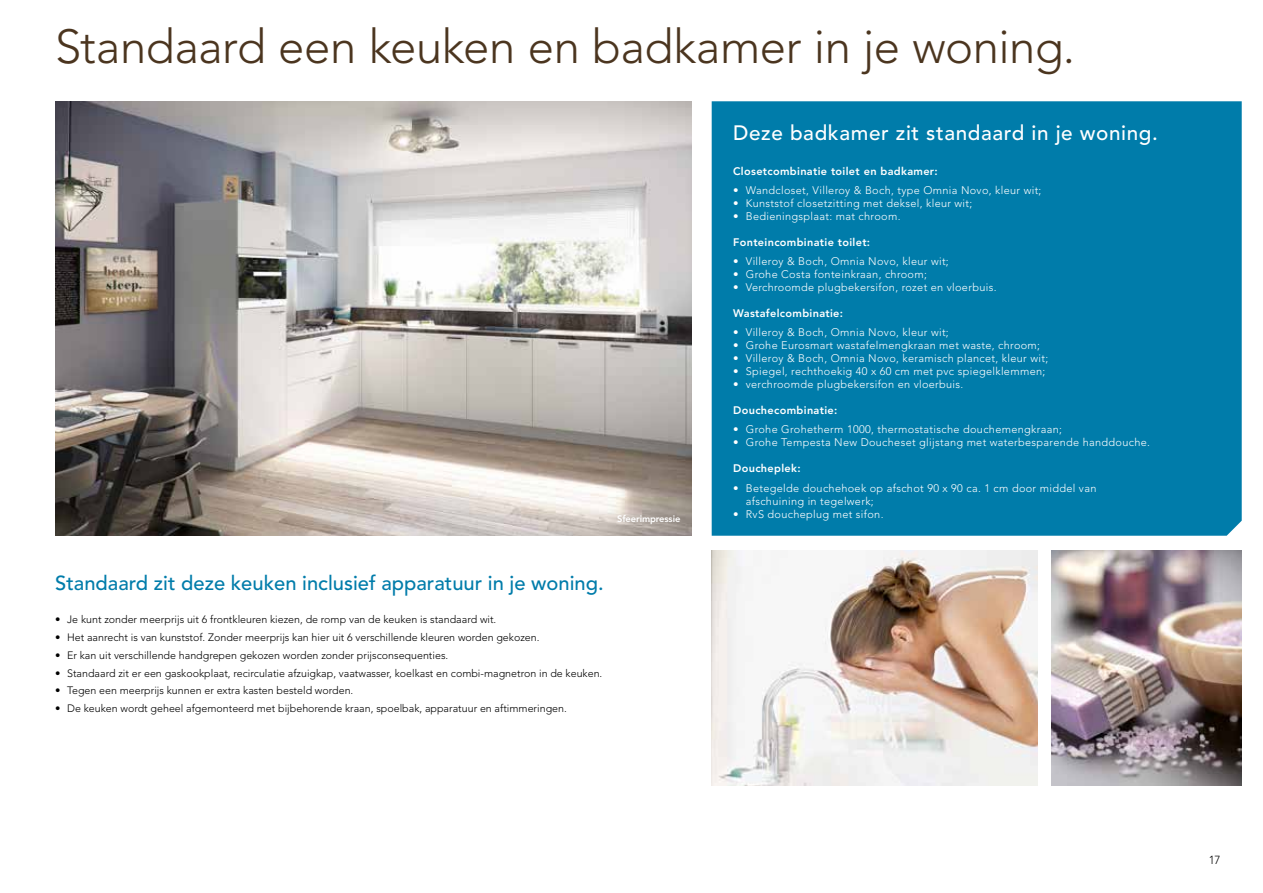
<style>
.page{position:relative;width:1263px;height:893px;background:#fff}
.page>*{position:absolute;margin:0;border:0;box-sizing:border-box;transform-origin:0 0}
.t1{font:300 47.25px "Avenir LT Std";letter-spacing:-.01em;color:#4b351f}
.t2{font:500 20.7px "Avenir LT Std";letter-spacing:.03em;color:#fff}
.t3{font:500 20.1px "Avenir LT Std";color:#007caa}
.t4{font:300 11.7px "Avenir LT Std";color:#000}
.t5{font:300 10.95px/13px "Avenir LT Std";letter-spacing:.03em;color:#fff}
.t6{font:800 10.95px "Avenir LT Std";letter-spacing:.03em;color:#fff}
.t7{font:300 10.65px "Avenir LT Std";color:#000}
.t8{font:800 9.3px "Avenir LT Std";letter-spacing:-.01em;color:#fff}
</style>
<div class="page">
<img style="left:712px;top:551px;width:325px;height:234px">
<img style="left:55px;top:101px;width:636px;height:435px">
<div style="left:712px;top:101px;width:530px;height:435px;background:#007caa"></div>
<img style="left:1051px;top:551px;width:191px;height:234px">
<h1 class="t1" style="left:55px;top:19px;width:1021px">Standaard een keuken en badkamer in je woning.</h1>
<p class="t8" style="left:617px;top:513px;width:65px">Sfeerimpressie</p>
<h3 class="t3" style="left:55px;top:571px;width:550px">Standaard zit deze keuken inclusief apparatuur in je woning.</h3>
<p class="t7" style="left:55px;top:613px;width:443px">• Je kunt zonder meerprijs uit 6 frontkleuren kiezen, de romp van de keuken is standaard wit.</p>
<p class="t7" style="left:55px;top:631px;width:486px">• Het aanrecht is van kunststof. Zonder meerprijs kan hier uit 6 verschillende kleuren worden gekozen.</p>
<p class="t7" style="left:55px;top:649px;width:394px">• Er kan uit verschillende handgrepen gekozen worden zonder prijsconsequenties.</p>
<p class="t7" style="left:55px;top:667px;width:549px">• Standaard zit er een gaskookplaat, recirculatie afzuigkap, vaatwasser, koelkast en combi-magnetron in de keuken.</p>
<p class="t7" style="left:55px;top:684px;width:300px">• Tegen een meerprijs kunnen er extra kasten besteld worden.</p>
<p class="t7" style="left:55px;top:702px;width:513px">• De keuken wordt geheel afgemonteerd met bijbehorende kraan, spoelbak, apparatuur en aftimmeringen.</p>
<h2 class="t2" style="left:733px;top:120px;width:426px">Deze badkamer zit standaard in je woning.</h2>
<p class="t6" style="left:733px;top:165px;width:206px">Closetcombinatie toilet en badkamer:</p>
<p class="t5" style="left:733px;top:183px;width:310px">• Wandcloset, Villeroy &amp; Boch, type Omnia Novo, kleur wit;</p>
<p class="t5" style="left:733px;top:196px;width:241px">• Kunststof closetzitting met deksel, kleur wit;</p>
<p class="t5" style="left:733px;top:210px;width:169px">• Bedieningsplaat: mat chroom.</p>
<p class="t6" style="left:733px;top:236px;width:139px">Fonteincombinatie toilet:</p>
<p class="t5" style="left:733px;top:254px;width:217px">• Villeroy &amp; Boch, Omnia Novo, kleur wit;</p>
<p class="t5" style="left:733px;top:267px;width:195px">• Grohe Costa fonteinkraan, chroom;</p>
<p class="t5" style="left:733px;top:281px;width:265px">• Verchroomde plugbekersifon, rozet en vloerbuis.</p>
<p class="t6" style="left:733px;top:307px;width:111px">Wastafelcombinatie:</p>
<p class="t5" style="left:733px;top:325px;width:217px">• Villeroy &amp; Boch, Omnia Novo, kleur wit;</p>
<p class="t5" style="left:733px;top:338px;width:308px">• Grohe Eurosmart wastafelmengkraan met waste, chroom;</p>
<p class="t5" style="left:733px;top:352px;width:316px">• Villeroy &amp; Boch, Omnia Novo, keramisch plancet, kleur wit;</p>
<p class="t5" style="left:733px;top:365px;width:314px">• Spiegel, rechthoekig 40 x 60 cm met pvc spiegelklemmen;</p>
<p class="t5" style="left:733px;top:378px;width:232px">• verchroomde plugbekersifon en vloerbuis.</p>
<p class="t6" style="left:733px;top:404px;width:106px">Douchecombinatie:</p>
<p class="t5" style="left:733px;top:423px;width:330px">• Grohe Grohetherm 1000, thermostatische douchemengkraan;</p>
<p class="t5" style="left:733px;top:436px;width:418px">• Grohe Tempesta New Doucheset glijstang met waterbesparende handdouche.</p>
<p class="t6" style="left:733px;top:462px;width:69px">Doucheplek:</p>
<p class="t5" style="left:746px;top:482px;width:352px;text-indent:-13px">• Betegelde douchehoek op afschot 90 x 90 ca. 1 cm door middel van afschuining in tegelwerk;</p>
<p class="t5" style="left:733px;top:508px;width:152px">• RvS doucheplug met sifon.</p>
<p class="t4" style="left:1209px;top:853px;width:13px">17</p>
</div>
